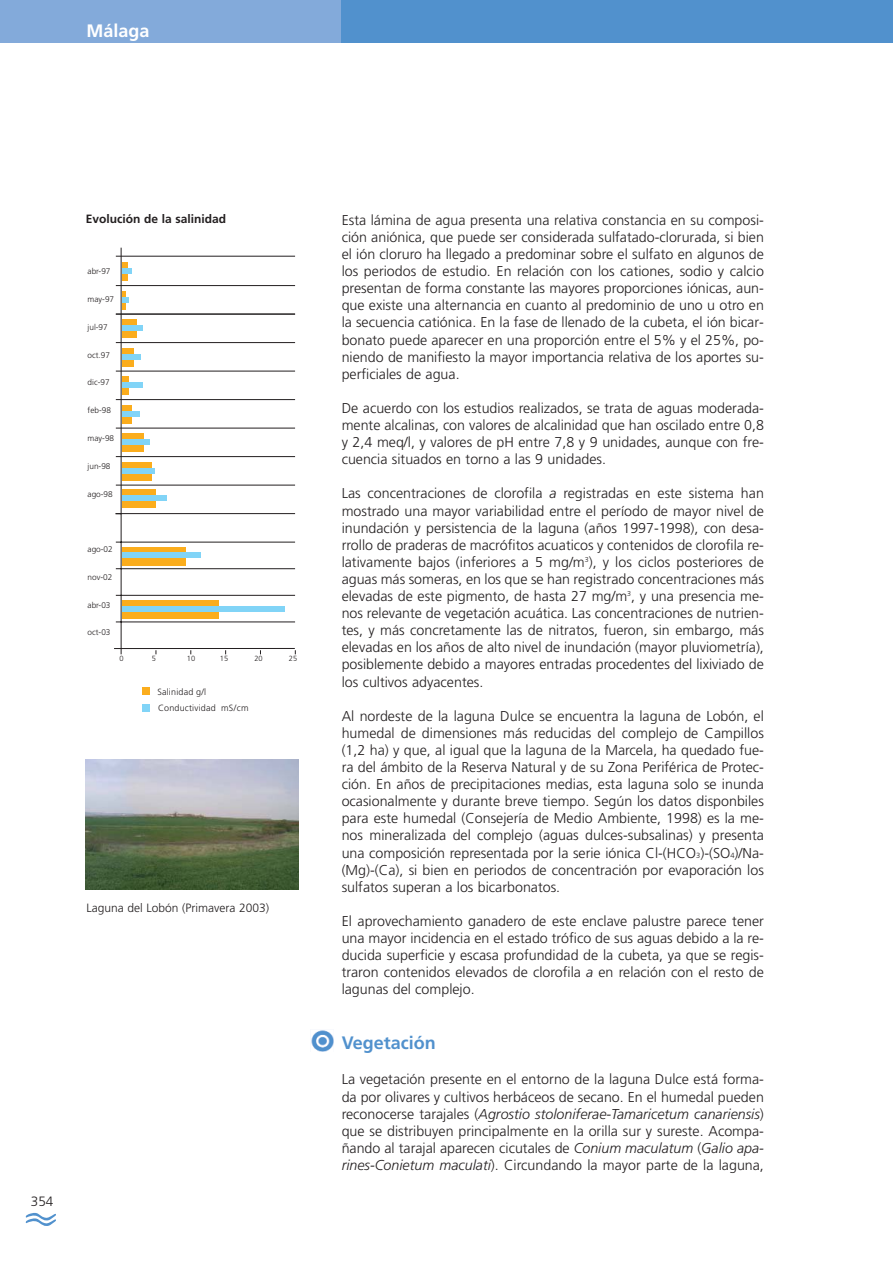
<style>
.page{position:relative;width:893px;height:1263px;background:#fff}
.page>*{position:absolute;margin:0;border:0;box-sizing:border-box;transform-origin:0 0}
.t1{font:700 18px "Frutiger";color:#5191cd}
.t2{font:700 18px "Frutiger";color:#fff}
.t3{font:300 14.25px/17.1px "Frutiger";color:#231f20;text-align:justify}
.t4{font:300 13.5px "Frutiger";color:#231f20}
.t5{font:300 12px "Frutiger";color:#231f20}
.t6{font:700 12px "Frutiger";color:#231f20}
.t7{font:300 9px/16.8px "Frutiger";letter-spacing:.02em;color:#231f20}
.t8{font:300 8.25px "Frutiger";color:#231f20}
.t9{font:300 7.5px "Frutiger";color:#231f20}
.s1{font-style:italic}
.s2{font-size:7.5px}
</style>
<div class="page">
<div style="left:340px;top:0;width:553px;height:43px;background:#5191cd"></div>
<div style="left:0;top:0;width:340px;height:43px;background:#83aada"></div>
<svg style="left:25px;top:1212px;width:31px;height:14px"></svg>
<img style="left:311px;top:1030px;width:22px;height:22px">
<hr style="left:121px;top:248px;width:1px;height:406px;background:#231f20">
<hr style="left:116px;top:542px;width:179px;height:1px;background:#231f20">
<hr style="left:116px;top:568px;width:179px;height:1px;background:#231f20">
<hr style="left:116px;top:595px;width:179px;height:1px;background:#231f20">
<hr style="left:116px;top:622px;width:179px;height:1px;background:#231f20">
<hr style="left:116px;top:513px;width:179px;height:1px;background:#231f20">
<hr style="left:116px;top:485px;width:179px;height:1px;background:#231f20">
<hr style="left:116px;top:456px;width:179px;height:1px;background:#231f20">
<hr style="left:116px;top:428px;width:179px;height:1px;background:#231f20">
<hr style="left:116px;top:399px;width:179px;height:1px;background:#231f20">
<hr style="left:116px;top:371px;width:179px;height:1px;background:#231f20">
<hr style="left:116px;top:342px;width:179px;height:1px;background:#231f20">
<hr style="left:116px;top:314px;width:179px;height:1px;background:#231f20">
<hr style="left:116px;top:285px;width:179px;height:1px;background:#231f20">
<hr style="left:116px;top:256px;width:179px;height:1px;background:#231f20">
<hr style="left:114px;top:648px;width:181px;height:1px;background:#231f20">
<div style="left:142px;top:687px;width:8px;height:8px;background:#fbad1d"></div>
<hr style="left:122px;top:291px;width:4px;height:19px;background:#fbad1d">
<div style="left:142px;top:704px;width:8px;height:8px;background:#81d4f7"></div>
<svg style="left:122px;top:297px;width:7px;height:5px"></svg>
<div style="left:122px;top:319px;width:14px;height:19px;background:#fbad1d"></div>
<div style="left:122px;top:325px;width:20px;height:6px;background:#81d4f7"></div>
<div style="left:122px;top:348px;width:11px;height:19px;background:#fbad1d"></div>
<div style="left:122px;top:354px;width:19px;height:5px;background:#81d4f7"></div>
<div style="left:122px;top:376px;width:7px;height:19px;background:#fbad1d"></div>
<div style="left:122px;top:382px;width:20px;height:6px;background:#81d4f7"></div>
<div style="left:122px;top:405px;width:10px;height:19px;background:#fbad1d"></div>
<div style="left:122px;top:411px;width:17px;height:5px;background:#81d4f7"></div>
<div style="left:122px;top:433px;width:22px;height:19px;background:#fbad1d"></div>
<div style="left:122px;top:462px;width:29px;height:19px;background:#fbad1d"></div>
<div style="left:122px;top:468px;width:32px;height:5px;background:#81d4f7"></div>
<div style="left:122px;top:439px;width:28px;height:6px;background:#81d4f7"></div>
<div style="left:122px;top:489px;width:34px;height:19px;background:#fbad1d"></div>
<div style="left:122px;top:495px;width:44px;height:5px;background:#81d4f7"></div>
<div style="left:122px;top:547px;width:64px;height:18px;background:#fbad1d"></div>
<div style="left:122px;top:553px;width:79px;height:5px;background:#81d4f7"></div>
<div style="left:122px;top:600px;width:97px;height:19px;background:#fbad1d"></div>
<div style="left:122px;top:606px;width:163px;height:5px;background:#81d4f7"></div>
<div style="left:122px;top:262px;width:5px;height:19px;background:#fbad1d"></div>
<div style="left:122px;top:268px;width:10px;height:6px;background:#81d4f7"></div>
<img style="left:86px;top:760px;width:212px;height:130px">
<p class="t2" style="left:87px;top:24px;width:64px">Málaga</p>
<p class="t6" style="left:86px;top:214px;width:142px">Evolución de la salinidad</p>
<p class="t8" style="left:88px;top:268px;width:24px">abr-97</p>
<p class="t8" style="left:88px;top:296px;width:28px">may-97</p>
<p class="t8" style="left:88px;top:324px;width:22px">jul-97</p>
<p class="t8" style="left:88px;top:351px;width:24px">oct.97</p>
<p class="t8" style="left:88px;top:379px;width:24px">dic-97</p>
<p class="t8" style="left:88px;top:407px;width:25px">feb-98</p>
<p class="t8" style="left:88px;top:435px;width:28px">may-98</p>
<p class="t8" style="left:88px;top:462px;width:24px">jun-98</p>
<p class="t8" style="left:88px;top:490px;width:27px">ago-98</p>
<p class="t8" style="left:88px;top:546px;width:27px">ago-02</p>
<p class="t8" style="left:88px;top:573px;width:26px">nov-02</p>
<p class="t8" style="left:88px;top:601px;width:24px">abr-03</p>
<p class="t8" style="left:88px;top:629px;width:24px">oct-03</p>
<p class="t9" style="left:120px;top:655px;width:6px">0</p>
<p class="t9" style="left:152px;top:655px;width:6px">5</p>
<p class="t9" style="left:187px;top:655px;width:10px">10</p>
<p class="t9" style="left:220px;top:655px;width:10px">15</p>
<p class="t9" style="left:254px;top:655px;width:10px">20</p>
<p class="t9" style="left:289px;top:655px;width:10px">25</p>
<p class="t7" style="left:157px;top:684px;width:93px">Salinidad g/l<br>Conductividad mS/cm</p>
<p class="t5" style="left:87px;top:903px;width:184px">Laguna del Lobón (Primavera 2003)</p>
<p class="t4" style="left:31px;top:1196px;width:24px">354</p>
<p class="t3" style="left:342px;top:212px;width:424px">Esta lámina de agua presenta una relativa constancia en su composi&shy;ción aniónica, que puede ser considerada sulfatado-clorurada, si bien el ión cloruro ha llegado a predominar sobre el sulfato en algunos de los periodos de estudio. En relación con los cationes, sodio y calcio presentan de forma constante las mayores proporciones iónicas, aun&shy;que existe una alternancia en cuanto al predominio de uno u otro en la secuencia catiónica. En la fase de llenado de la cubeta, el ión bicar&shy;bonato puede aparecer en una proporción entre el 5% y el 25%, po&shy;niendo de manifiesto la mayor importancia relativa de los aportes su&shy;perficiales de agua.</p>
<p class="t3" style="left:342px;top:400px;width:424px">De acuerdo con los estudios realizados, se trata de aguas moderada&shy;mente alcalinas, con valores de alcalinidad que han oscilado entre 0,8 y 2,4 meq/l, y valores de pH entre 7,8 y 9 unidades, aunque con fre&shy;cuencia situados en torno a las 9 unidades.</p>
<p class="t3" style="left:342px;top:486px;width:424px">Las concentraciones de clorofila <span class="s1">a</span> registradas en este sistema han mostrado una mayor variabilidad entre el período de mayor nivel de inundación y persistencia de la laguna (años 1997-1998), con desa&shy;rrollo de praderas de macrófitos acuaticos y contenidos de clorofila re&shy;lativamente bajos (inferiores a 5 mg/m<sup>3</sup>), y los ciclos posteriores de aguas más someras, en los que se han registrado concentraciones más elevadas de este pigmento, de hasta 27 mg/m<sup>3</sup>, y una presencia me&shy;nos relevante de vegetación acuática. Las concentraciones de nutrien&shy;tes, y más concretamente las de nitratos, fueron, sin embargo, más elevadas en los años de alto nivel de inundación (mayor pluviometría), posiblemente debido a mayores entradas procedentes del lixiviado de los cultivos adyacentes.</p>
<p class="t3" style="left:342px;top:708px;width:424px">Al nordeste de la laguna Dulce se encuentra la laguna de Lobón, el humedal de dimensiones más reducidas del complejo de Campillos (1,2 ha) y que, al igual que la laguna de la Marcela, ha quedado fue&shy;ra del ámbito de la Reserva Natural y de su Zona Periférica de Protec&shy;ción. En años de precipitaciones medias, esta laguna solo se inunda ocasionalmente y durante breve tiempo. Según los datos disponbiles para este humedal (Consejería de Medio Ambiente, 1998) es la me&shy;nos mineralizada del complejo (aguas dulces-subsalinas) y presenta una composición representada por la serie iónica Cl-(HCO<span class="s2">3</span>)-(SO<span class="s2">4</span>)/Na-(Mg)-(Ca), si bien en periodos de concentración por evaporación los sulfatos superan a los bicarbonatos.</p>
<p class="t3" style="left:342px;top:913px;width:424px">El aprovechamiento ganadero de este enclave palustre parece tener una mayor incidencia en el estado trófico de sus aguas debido a la re&shy;ducida superficie y escasa profundidad de la cubeta, ya que se regis&shy;traron contenidos elevados de clorofila <span class="s1">a</span> en relación con el resto de lagunas del complejo.</p>
<p class="t1" style="left:342px;top:1035px;width:96px">Vegetación</p>
<p class="t3" style="left:342px;top:1072px;width:424px">La vegetación presente en el entorno de la laguna Dulce está forma&shy;da por olivares y cultivos herbáceos de secano. En el humedal pueden reconocerse tarajales (<span class="s1">Agrostio stoloniferae-Tamaricetum canariensis</span>) que se distribuyen principalmente en la orilla sur y sureste. Acompa&shy;ñando al tarajal aparecen cicutales de <span class="s1">Conium maculatum</span> (<span class="s1">Galio apa&shy;rines-Conietum maculati</span>). Circundando la mayor parte de la laguna,</p>
</div>
